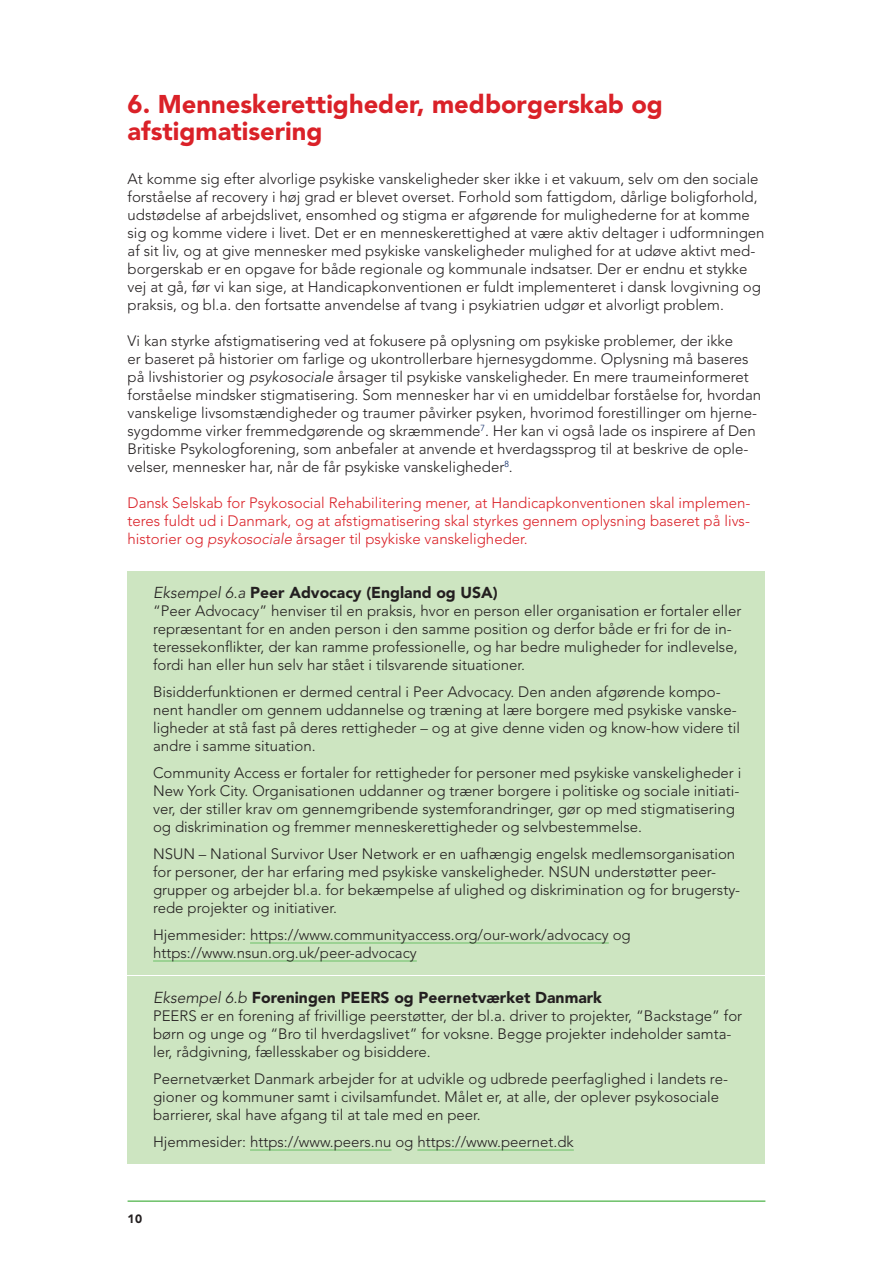
<style>
.page{position:relative;width:893px;height:1263px;background:#fff}
.page>*{position:absolute;margin:0;border:0;box-sizing:border-box;transform-origin:0 0}
.Punkter{font:900 25.5px/27px "Avenir LT Std";color:#da2128}
.Eksempel_over{font:900 15.75px "Avenir LT Std";color:#231f20}
.Eksempler{font:300 15px/18px "Avenir LT Std";color:#231f20}
._10_Program_brød{font:300 15px/18px "Avenir LT Std";color:#231f20}
.Program_brød_farve{font:300 15px/18px "Avenir LT Std";color:#da2128}
.PR_Paginering{font:900 12px "Avenir LT Std";color:#231f20}
.s1{font-style:italic}
.s2{font-weight:300;font-style:italic}
</style>
<div class="page">
<div style="left:128px;top:572px;width:637px;height:43px;background:#cde5c1"></div>
<div style="left:128px;top:590px;width:637px;height:97px;background:#cde5c1"></div>
<div style="left:128px;top:671px;width:637px;height:97px;background:#cde5c1"></div>
<div style="left:128px;top:752px;width:637px;height:97px;background:#cde5c1"></div>
<div style="left:128px;top:833px;width:637px;height:97px;background:#cde5c1"></div>
<div style="left:128px;top:914px;width:637px;height:61px;background:#cde5c1"></div>
<hr style="left:250px;top:943px;width:359px;height:1px;background:#6bc067">
<hr style="left:153px;top:961px;width:264px;height:1px;background:#6bc067">
<div style="left:128px;top:977px;width:637px;height:43px;background:#cde5c1"></div>
<div style="left:128px;top:995px;width:637px;height:79px;background:#cde5c1"></div>
<div style="left:128px;top:1058px;width:637px;height:79px;background:#cde5c1"></div>
<div style="left:128px;top:1121px;width:637px;height:43px;background:#cde5c1"></div>
<hr style="left:250px;top:1150px;width:141px;height:1px;background:#6bc067">
<hr style="left:417px;top:1150px;width:157px;height:1px;background:#6bc067">
<hr style="left:128px;top:1200px;width:637px;height:2px;background:#6bc067">
<p class="Punkter" style="left:128px;top:90px;width:537px">6. Menneskerettigheder, medborgerskab og afstigmatisering</p>
<p class="_10_Program_brød" style="left:128px;top:170px;width:638px">At komme sig efter alvorlige psykiske vanskeligheder sker ikke i et vakuum, selv om den sociale forståelse af recovery i høj grad er blevet overset. Forhold som fattigdom, då rlige boligforhold, udstødelse af arbejdslivet, ensomhed og stigma er afgørende for mulighederne for at komme sig og komme videre i livet. Det er en menneskerettighed at være aktiv deltager i udformningen af sit liv, og at give mennesker med psykiske vanskeligheder mulighed for at udøve aktivt med&shy;borgerskab er en opgave for både regionale og kommunale indsatser. Der er endnu et stykke vej at gå, før vi kan sige, at Handicapkonventionen er fuldt implementeret i dansk lovgivning og praksis, og bl.a. den fortsatte anvendelse af tvang i psykiatrien udgør et alvorligt problem.</p>
<p class="_10_Program_brød" style="left:128px;top:332px;width:635px">Vi kan styrke afstigmatisering ved at fokusere på oplysning om psykiske problemer, der ikke<br>er baseret på historier om farlige og ukontrollerbare hjernesygdomme. Oplysning må baseres på livshistorier og <span class="s1">psykosociale</span> å rsager til psykiske vanskeligheder. En mere traumeinformeret forståelse mindsker stigmatisering. Som mennesker har vi en umiddelbar forståelse for, hvordan vanskelige livsomstændigheder og traumer påvirker psyken, hvorimod forestillinger om hjerne&shy;sygdomme virker fremmedgørende og skræmmende<sup>7</sup>. Her kan vi også lade os inspirere af Den Britiske Psykologforening, som anbefaler at anvende et hverdagssprog til at beskrive de ople&shy;velser, mennesker har, når de får psykiske vanskeligheder<sup>8</sup>.</p>
<p class="Program_brød_farve" style="left:128px;top:494px;width:624px">Dansk Selskab for Psykosocial Rehabilitering mener, at Handicapkonventionen skal implemen&shy;teres fuldt ud i Danmark, og at afstigmatisering skal styrkes gennem oplysning baseret på livs&shy;historier og <span class="s1">psykosociale</span> å rsager til psykiske vanskeligheder.</p>
<p class="Eksempel_over" style="left:153px;top:583px;width:346px"><span class="s2">Eksempel 6.a</span> Peer Advocacy (England og USA)</p>
<p class="Eksempler" style="left:153px;top:602px;width:590px">“Peer Advocacy” henviser til en praksis, hvor en person eller organisation er fortaler eller repræsentant for en anden person i den samme position og derfor både er fri for de in&shy;teressekonflikter, der kan ramme professionelle, og har bedre muligheder for indlevelse, fordi han eller hun selv har stået i tilsvarende situationer.</p>
<p class="Eksempler" style="left:153px;top:683px;width:588px">Bisidderfunktionen er dermed central i Peer Advocacy. Den anden afgørende kompo&shy;nent handler om gennem uddannelse og træning at lære borgere med psykiske vanske&shy;ligheder at stå fast på deres rettigheder – og at give denne viden og know-how videre til andre i samme situation.</p>
<p class="Eksempler" style="left:153px;top:764px;width:590px">Community Access er fortaler for rettigheder for personer med psykiske vanskeligheder i New York City. Organisationen uddanner og træner borgere i politiske og sociale initiati&shy;ver, der stiller krav om gennemgribende systemforandringer, gør op med stigmatisering og diskrimination og fremmer menneskerettigheder og selvbestemmelse.</p>
<p class="Eksempler" style="left:153px;top:845px;width:589px">NSUN – National Survivor User Network er en uafhængig engelsk medlemsorganisation for personer, der har erfaring med psykiske vanskeligheder. NSUN understøtter peer&shy;grupper og arbejder bl.a. for bekæmpelse af ulighed og diskrimination og for brugersty&shy;rede projekter og initiativer.</p>
<p class="Eksempler" style="left:153px;top:926px;width:479px">Hjemmesider: https://www.communityaccess.org/our-work/advocacy og https://www.nsun.org.uk/peer-advocacy</p>
<p class="Eksempel_over" style="left:153px;top:988px;width:450px"><span class="s2">Eksempel 6.b</span> Foreningen PEERS og Peernetværket Danmark</p>
<p class="Eksempler" style="left:153px;top:1007px;width:591px">PEERS er en forening af frivillige peerstøtter, der bl.a. driver to projekter, “Backstage” for børn og unge og “Bro til hverdagslivet” for voksne. Begge projekter indeholder samta&shy;ler, rådgivning, fællesskaber og bisiddere.</p>
<p class="Eksempler" style="left:153px;top:1070px;width:576px">Peernetværket Danmark arbejder for at udvikle og udbrede peerfaglighed i landets re&shy;gioner og kommuner samt i civilsamfundet. Målet er, at alle, der oplever psykosociale barrierer, skal have afgang til at tale med en peer.</p>
<p class="Eksempler" style="left:153px;top:1133px;width:422px">Hjemmesider: https://www.peers.nu og https://www.peernet.dk</p>
<p class="PR_Paginering" style="left:128px;top:1212px;width:16px">10</p>
</div>
